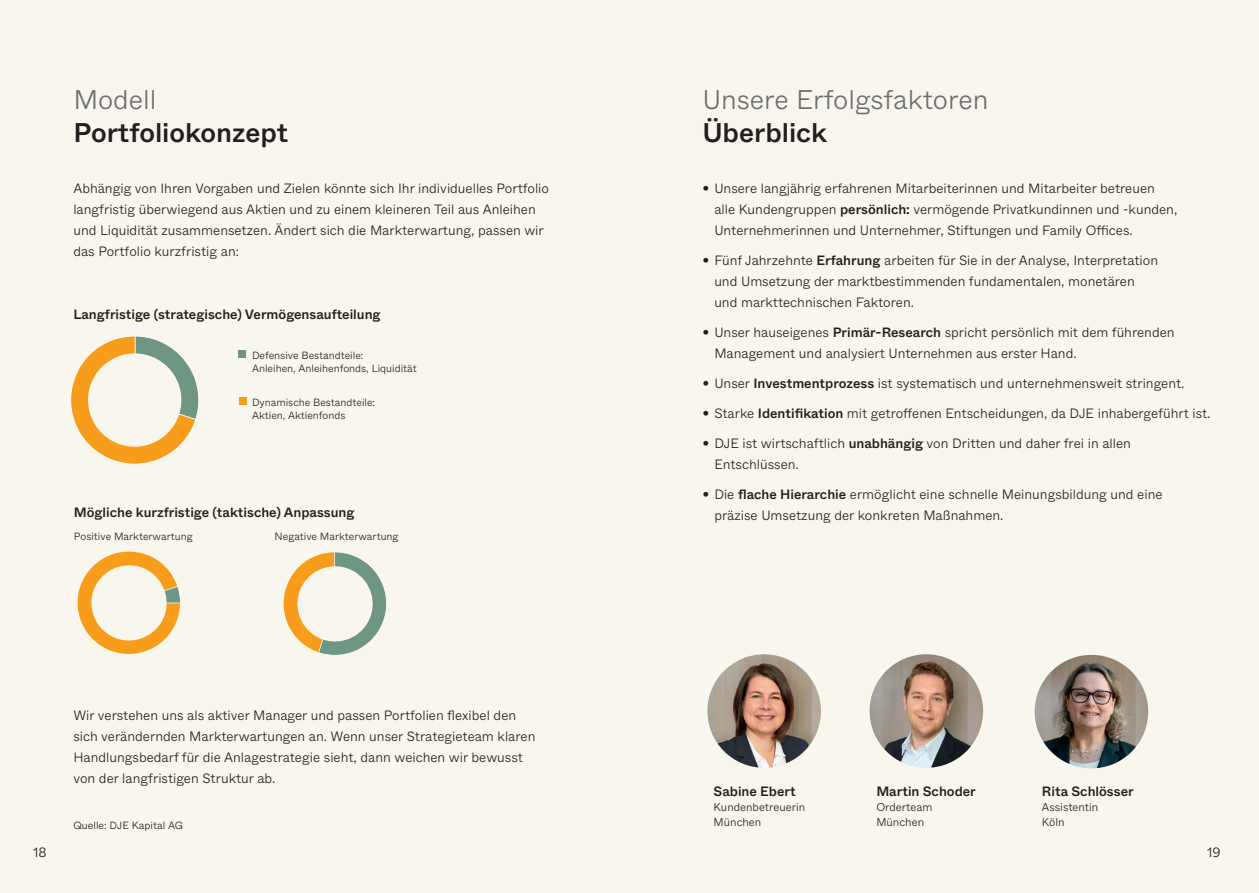
<style>
.page{position:relative;width:1259px;height:893px;background:#f9f7ed}
.page>*{position:absolute;margin:0;border:0;box-sizing:border-box;transform-origin:0 0}
.t1{font:300 27px "ABC Whyte";color:#6c6d70}
.t2{font:500 27px "ABC Whyte";color:#231f20}
.t3{font:300 13.5px/21px "ABC Whyte";color:#231f20}
.t4{font:500 13.5px "ABC Whyte";color:#231f20}
.t5{font:300 11.25px/15px "ABC Whyte";color:#231f20}
.t6{font:300 10.5px/13.5px "ABC Whyte";color:#231f20}
.s1{font-weight:500}
</style>
<div class="page">
<div style="left:239px;top:397px;width:7px;height:7px;background:#f89c1c"></div>
<svg style="left:71px;top:336px;width:128px;height:128px"></svg>
<div style="left:238px;top:350px;width:8px;height:8px;background:#6e9683"></div>
<svg style="left:78px;top:551px;width:103px;height:103px"></svg>
<svg style="left:283px;top:552px;width:104px;height:104px"></svg>
<img style="left:707px;top:654px;width:114px;height:114px;border-radius:57px">
<img style="left:869px;top:654px;width:114px;height:114px;border-radius:57px">
<img style="left:1034px;top:655px;width:114px;height:113px;border-radius:57px">
<h1 class="t1" style="left:73px;top:82px;width:85px">Modell</h1>
<h1 class="t2" style="left:73px;top:115px;width:216px">Portfoliokonzept</h1>
<p class="t3" style="left:73px;top:178px;width:477px">Abhängig von Ihren Vorgaben und Zielen könnte sich Ihr individuelles Portfolio langfristig überwiegend aus Aktien und zu einem kleineren Teil aus Anleihen und Liquidität zusammensetzen. Ändert sich die Markterwartung, passen wir das Portfolio kurzfristig an:</p>
<p class="t4" style="left:73px;top:305px;width:309px">Langfristige (strategische) Vermögensaufteilung</p>
<p class="t6" style="left:252px;top:348px;width:166px">Defensive Bestandteile:<br>Anleihen, Anleihenfonds, Liquidität</p>
<p class="t6" style="left:252px;top:395px;width:125px">Dynamische Bestandteile:<br>Aktien, Aktienfonds</p>
<p class="t4" style="left:74px;top:503px;width:282px">Mögliche kurzfristige (taktische) Anpassung</p>
<p class="t6" style="left:74px;top:529px;width:120px">Positive Markterwartung</p>
<p class="t6" style="left:275px;top:529px;width:125px">Negative Markterwartung</p>
<p class="t3" style="left:73px;top:705px;width:463px">Wir verstehen uns als aktiver Manager und passen Portfolien flexibel den sich verändernden Markterwartungen an. Wenn unser Strategieteam klaren Handlungsbedarf für die Anlagestrategie sieht, dann weichen wir bewusst von der langfristigen Struktur ab.</p>
<p class="t6" style="left:73px;top:819px;width:111px">Quelle: DJE Kapital AG</p>
<h1 class="t1" style="left:702px;top:82px;width:288px">Unsere Erfolgsfaktoren</h1>
<h1 class="t2" style="left:702px;top:115px;width:126px">Überblick</h1>
<p class="t3" style="left:714px;top:178px;width:464px;text-indent:-12px">• Unsere langjährig erfahrenen Mitarbeiterinnen und Mitarbeiter betreuen alle Kundengruppen <span class="s1">persönlich:</span> vermögende Privatkundinnen und -kunden,<br>Unternehmerinnen und Unternehmer, Stiftungen und Family Offices.</p>
<p class="t3" style="left:714px;top:250px;width:445px;text-indent:-12px">• Fünf Jahrzehnte <span class="s1">Erfahrung</span> arbeiten für Sie in der Analyse, Interpretation und Umsetzung der marktbestimmenden fundamentalen, monetären und markttechnischen Faktoren.</p>
<p class="t3" style="left:714px;top:322px;width:462px;text-indent:-12px">• Unser hauseigenes <span class="s1">Primär-Research</span> spricht persönlich mit dem führenden<br>Management und analysiert Unternehmen aus erster Hand.</p>
<p class="t3" style="left:702px;top:373px;width:483px">• Unser <span class="s1">Investmentprozess</span> ist systematisch und unternehmensweit stringent.</p>
<p class="t3" style="left:702px;top:403px;width:510px">• Starke <span class="s1">Identifikation</span> mit getroffenen Entscheidungen, da DJE inhabergeführt ist.</p>
<p class="t3" style="left:714px;top:433px;width:418px;text-indent:-12px">• DJE ist wirtschaftlich <span class="s1">unabhängig</span> von Dritten und daher frei in allen<br>Entschlüssen.</p>
<p class="t3" style="left:714px;top:484px;width:450px;text-indent:-12px">• Die <span class="s1">flache Hierarchie</span> ermöglicht eine schnelle Meinungsbildung und eine präzise Umsetzung der konkreten Maßnahmen.</p>
<p class="t4" style="left:713px;top:782px;width:84px">Sabine Ebert</p>
<p class="t5" style="left:713px;top:799px;width:93px">Kundenbetreuerin<br>München</p>
<p class="t4" style="left:876px;top:782px;width:101px">Martin Schoder</p>
<p class="t5" style="left:876px;top:799px;width:58px">Orderteam<br>München</p>
<p class="t4" style="left:1042px;top:782px;width:93px">Rita Schlösser</p>
<p class="t5" style="left:1042px;top:799px;width:58px">Assistentin<br>Köln</p>
<p class="t3" style="left:33px;top:842px;width:15px">18</p>
<p class="t3" style="left:1207px;top:842px;width:15px">19</p>
</div>
